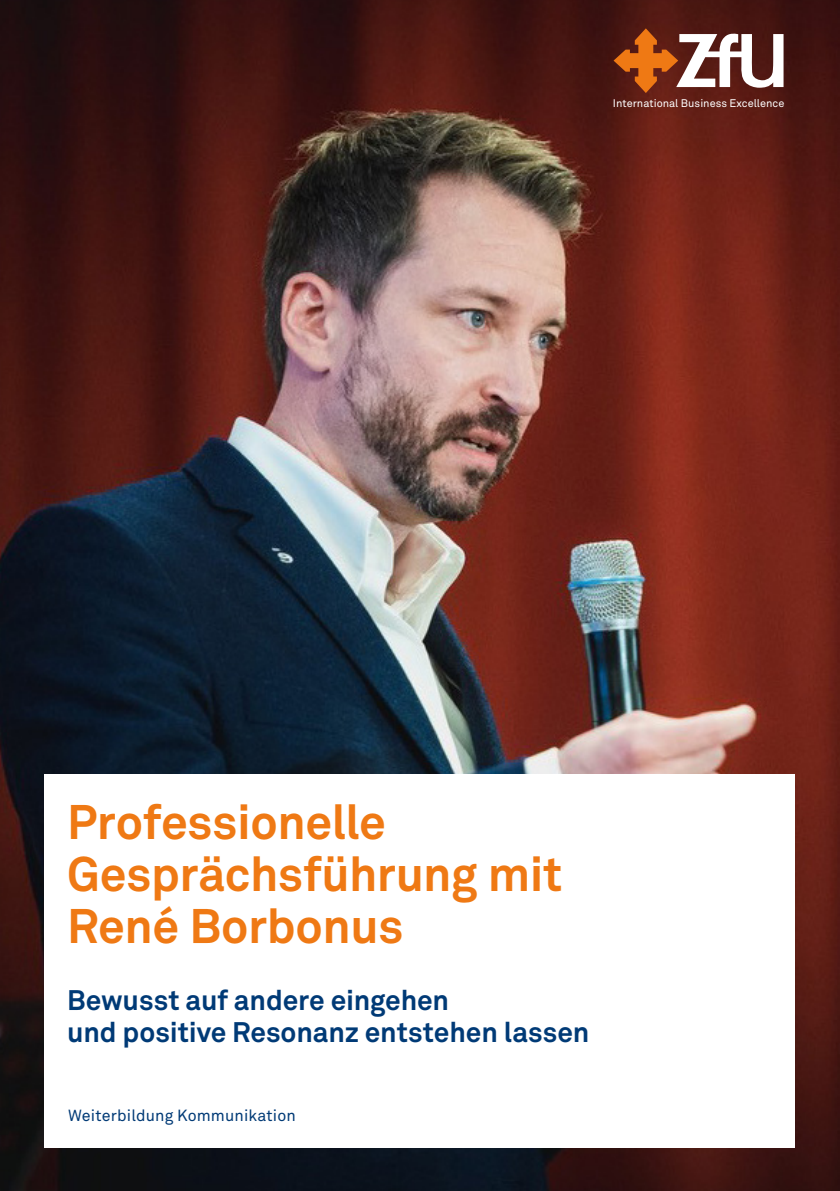
<style>
.page{position:relative;width:840px;height:1191px;background:#fff}
.page>*{position:absolute;margin:0;border:0;box-sizing:border-box;transform-origin:0 0}
.t1{font:700 48px/52px "Akkurat Office";letter-spacing:-.01em;color:#ef7914}
.t2{font:700 28px/32px "Akkurat Office";letter-spacing:-.005em;color:#003a76}
.t3{font:16px "Akkurat Office";letter-spacing:.01em;color:#003a76}
.t4{font:11px "Akkurat Office";color:#fff}
</style>
<div class="page">
<img style="left:0;top:0;width:839px;height:1191px">
<svg style="left:613px;top:28px;width:170px;height:65px"></svg>
<div style="left:44px;top:774px;width:750px;height:373px;background:#fff"></div>
<p class="t4" style="left:612px;top:96px;width:173px">International Business Excellence</p>
<h1 class="t1" style="left:67px;top:796px;width:496px">Professionelle<br>Gesprächsführung mit<br>René Borbonus</h1>
<p class="t2" style="left:67px;top:984px;width:523px">Bewusst auf andere eingehen<br>und positive Resonanz entstehen lassen</p>
<p class="t3" style="left:68px;top:1106px;width:229px">Weiterbildung Kommunikation</p>
</div>
